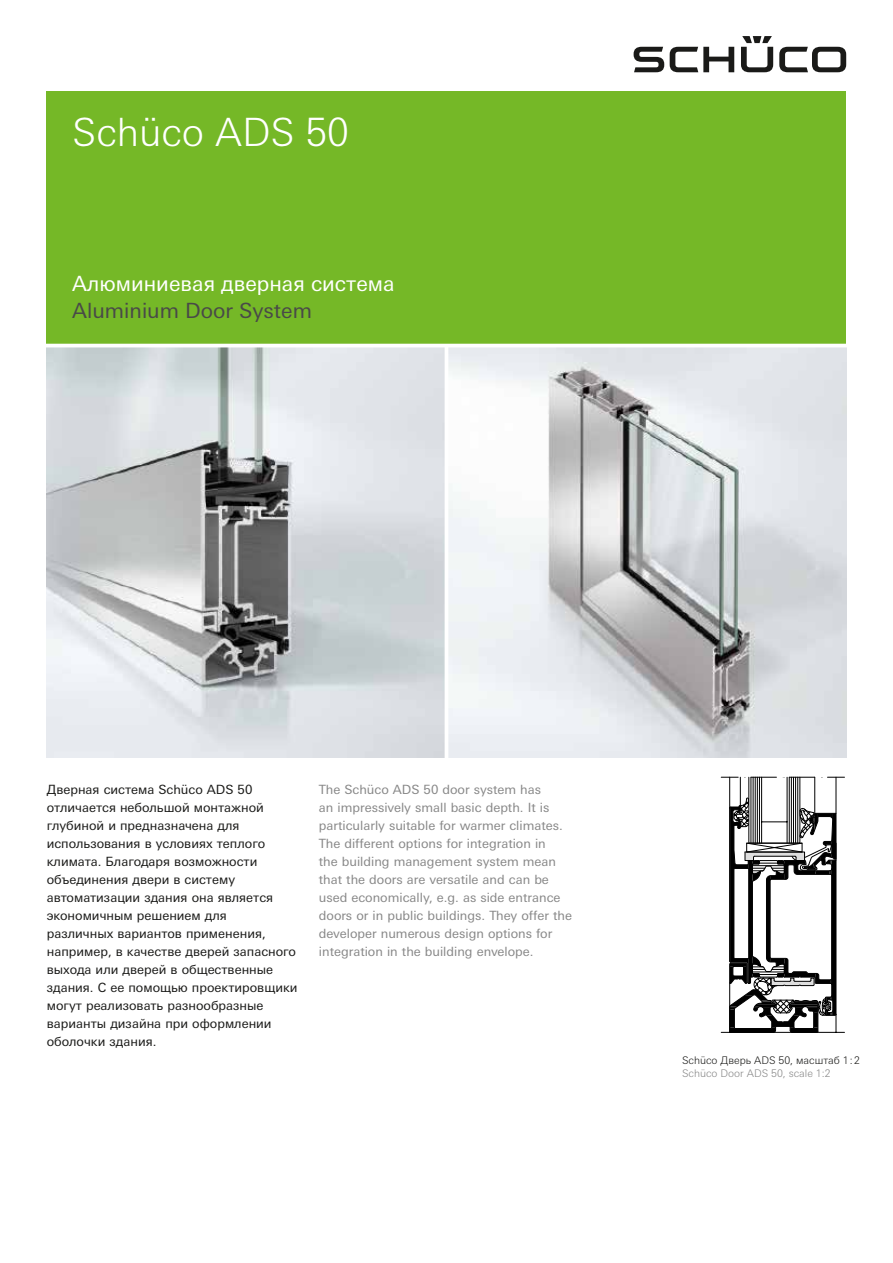
<style>
.page{position:relative;width:893px;height:1263px;background:#fff}
.page>*{position:absolute;margin:0;border:0;box-sizing:border-box;transform-origin:0 0}
.t1{font:300 39px "Univers For Schueco 330";color:#fff}
.Titel_Subline_14pt_w{font:21px "Univers For Schueco 430 Reg";color:#fff}
.Titel_Subline_14pt_8{font:21px "Univers For Schueco 430 Reg";color:#494948}
.P__Fließtext_8_5pt{font:12.75px/18px "Univers For Schueco 430 Reg";color:#1a1a18}
.S__Fließtext_60__K{font:12.75px/18px "Univers For Schueco 430 Reg";color:#878787}
.P__BU{font:300 10.5px "Univers For Schueco 330";color:#1a1a18}
.S__BU_60__K{font:300 10.5px "Univers For Schueco 330";color:#878787}
</style>
<div class="page">
<div style="left:47px;top:91px;width:799px;height:255px;background:#75b827"></div>
<svg style="left:634px;top:36px;width:212px;height:36px"></svg>
<svg style="left:721px;top:777px;width:123px;height:255px"></svg>
<hr style="left:721px;top:1032px;width:123px;height:1px;background:#000">
<img style="left:47px;top:348px;width:799px;height:409px">
<hr style="left:445px;top:346px;width:3px;height:424px;background:#fff">
<hr style="left:36px;top:344px;width:837px;height:3px;background:#fff">
<p class="t1" style="left:72px;top:110px;width:278px">Schüco ADS 50</p>
<p class="Titel_Subline_14pt_w" style="left:72px;top:272px;width:324px">Алюминиевая дверная система</p>
<p class="Titel_Subline_14pt_8" style="left:72px;top:299px;width:241px">Aluminium Door System</p>
<p class="P__Fließtext_8_5pt" style="left:47px;top:780px;width:228px">Дверная система Schüco ADS 50 отличается небольшой монтажной глубиной и предназначена для использования в условиях теплого климата. Благодаря возможности объединения двери в систему автоматизации здания она является экономичным решением для</p>
<p class="P__Fließtext_8_5pt" style="left:47px;top:924px;width:252px">различных вариантов применения, например, в качестве дверей запасного выхода или дверей в общественные здания. С ее помощью проектировщики могут реализовать разнообразные варианты дизайна при оформлении оболочки здания.</p>
<p class="S__Fließtext_60__K" style="left:319px;top:780px;width:255px">The Schüco ADS 50 door system has<br>an impressively small basic depth. It is particularly suitable for warmer climates.<br>The different options for integration in<br>the building management system mean that the doors are versatile and can be used economically, e.g. as side entrance doors or in public buildings. They offer the developer numerous design options for integration in the building envelope.</p>
<p class="P__BU" style="left:682px;top:1054px;width:179px">Schüco Дверь ADS 50, масштаб 1:2</p>
<p class="S__BU_60__K" style="left:682px;top:1067px;width:150px">Schüco Door ADS 50, scale 1:2</p>
</div>
